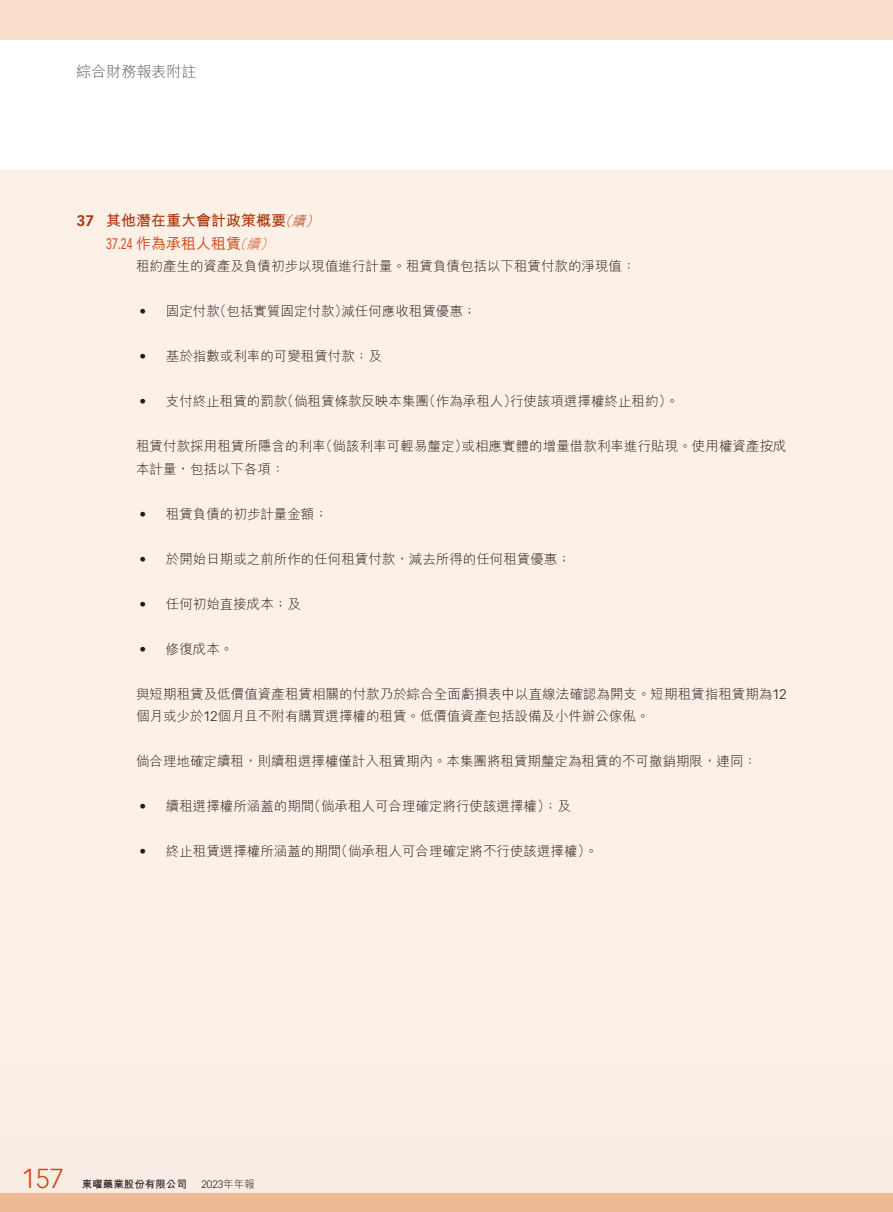
<style>
.page{position:relative;width:893px;height:1212px;background:#fff}
.page>*{position:absolute;margin:0;border:0;box-sizing:border-box;transform-origin:0 0}
.t1{font:300 27px "Vectora LT Std";color:#d64517}
.t2{font:700 15px "M Hei HK";color:#aa340a}
.t3{font:500 15px "M Hei HK";color:#d64517}
.t4{font:300 15px "M Hei HK";color:#595857}
.t5{font:700 15px "Vectora LT Std";color:#aa340a}
.t6{font:300 13.5px/22.5px "M Hei HK";color:#231916}
.t7{font:300 13.5px "Vectora LT Std";color:#231916}
.t8{font:italic 300 13.5px "M Hei HK";color:#aa340a}
.t9{font:italic 300 13.5px "M Hei HK";color:#d64517}
.t10{font:700 10.5px "M Hei HK";color:#231916}
.t11{font:300 10.5px "Vectora LT Std";color:#231916}
.s1{font-family:"Vectora LT Std";font-weight:400}
.s2{font-family:"Vectora LT Std"}
.s3{font-family:"M Hei HK"}
</style>
<div class="page">
<div style="left:0;top:170px;width:893px;height:1042px;background:#fcf0e7"></div>
<div style="left:0;top:0;width:893px;height:39px;background:#f8decb"></div>
<div style="left:0;top:985px;width:893px;height:214px;background:#f8ede4"></div>
<div style="left:0;top:1193px;width:893px;height:19px;background:#efb996"></div>
<p class="t4" style="left:77px;top:61px;width:122px">綜合財務報表附註</p>
<p class="t5" style="left:77px;top:212px;width:19px">37</p>
<p class="t2" style="left:106px;top:210px;width:181px">其他潛在重大會計政策概要</p>
<p class="t8" style="left:292px;top:212px;width:20px">續</p>
<p class="t8" style="left:278px;top:212px;width:20px">（</p>
<p class="t8" style="left:305px;top:212px;width:20px">(</p>
<p class="t3" style="left:106px;top:232px;width:136px"><span class="s1">37.24</span> 作為承租人租賃</p>
<p class="t6" style="left:136px;top:254px;width:501px">租約產生的資產及負債初步以現值進行計量。租賃負債包括以下租賃付款的淨現值：</p>
<p class="t6" style="left:341px;top:299px;width:136px">減任何應收租賃優惠;</p>
<p class="t9" style="left:246px;top:234px;width:20px">續</p>
<p class="t9" style="left:233px;top:234px;width:20px">（</p>
<p class="t9" style="left:260px;top:234px;width:20px">(</p>
<p class="t6" style="left:166px;top:299px;width:55px">固定付款</p>
<p class="t6" style="left:213px;top:299px;width:136px">（包括實質固定付款）</p>
<p class="t7" style="left:139px;top:304px;width:8px">•</p>
<p class="t7" style="left:139px;top:349px;width:8px">•</p>
<p class="t7" style="left:139px;top:394px;width:8px">•</p>
<p class="t6" style="left:166px;top:344px;width:217px">基於指數或利率的可變租賃付款；及</p>
<p class="t6" style="left:166px;top:389px;width:123px">支付終止租賃的罰款</p>
<p class="t6" style="left:281px;top:389px;width:150px">（倘租賃條款反映本集團</p>
<p class="t6" style="left:422px;top:389px;width:96px">（作為承租人）</p>
<p class="t6" style="left:510px;top:389px;width:170px">行使該項選擇權終止租約。(</p>
<p class="t6" style="left:136px;top:434px;width:191px">租賃付款採用租賃所隱含的利率本計量，包括以下各項：</p>
<p class="t6" style="left:166px;top:502px;width:163px">租賃負債的初步計量金額;</p>
<p class="t6" style="left:319px;top:434px;width:151px">（倘該利率可輕易釐定）</p>
<p class="t6" style="left:461px;top:434px;width:327px">或相應實體的增量借款利率進行貼現。使用權資產按成</p>
<p class="t7" style="left:139px;top:506px;width:8px">•</p>
<p class="t7" style="left:139px;top:551px;width:8px">•</p>
<p class="t7" style="left:139px;top:596px;width:8px">•</p>
<p class="t6" style="left:166px;top:547px;width:406px">於開始日期或之前所作的任何租賃付款，減去所得的任何租賃優惠;</p>
<p class="t6" style="left:166px;top:592px;width:136px">任何初始直接成本；及</p>
<p class="t6" style="left:166px;top:637px;width:69px">修復成本。</p>
<p class="t7" style="left:139px;top:641px;width:8px">•</p>
<p class="t6" style="left:136px;top:682px;width:652px">與短期租賃及低價值資產租賃相關的付款乃於綜合全面虧損表中以直線法確認為開支。短期租賃指租賃期為<span class="s2">12</span>個月或少於<span class="s2">12</span>個月且不附有購買選擇權的租賃。低價值資產包括設備及小件辦公傢俬。</p>
<p class="t6" style="left:136px;top:749px;width:623px">倘合理地確定續租，則續租選擇權僅計入租賃期內。本集團將租賃期釐定為租賃的不可撤銷期限，連同：</p>
<p class="t6" style="left:308px;top:794px;width:265px">（倘承租人可合理確定將行使該選擇權）；及</p>
<p class="t6" style="left:166px;top:794px;width:150px">續租選擇權所涵蓋的期間</p>
<p class="t7" style="left:139px;top:799px;width:8px">•</p>
<p class="t7" style="left:139px;top:844px;width:8px">•</p>
<p class="t6" style="left:335px;top:839px;width:265px">（倘承租人可合理確定將不行使該選擇權。(</p>
<p class="t6" style="left:166px;top:839px;width:177px">終止租賃選擇權所涵蓋的期間</p>
<h1 class="t1" style="left:22px;top:1162px;width:44px">157</h1>
<p class="t10" style="left:82px;top:1177px;width:106px">東曜藥業股份有限公司</p>
<p class="t11" style="left:201px;top:1178px;width:55px">2023<span class="s3">年年報</span></p>
</div>
